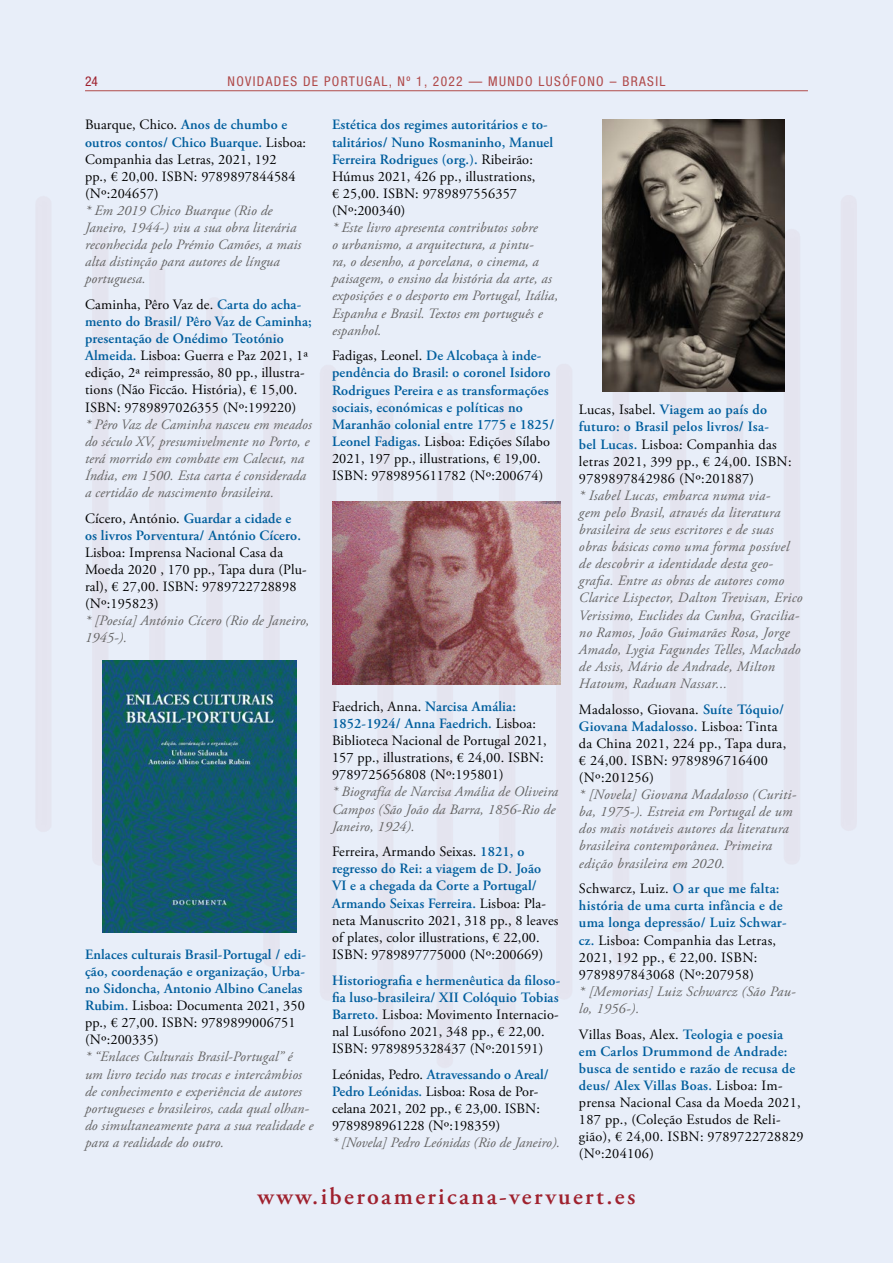
<style>
.page{position:relative;width:893px;height:1263px;background:#e8eef9}
.page>*{position:absolute;margin:0;border:0;box-sizing:border-box;transform-origin:0 0}
.t1{font:600 24px "Adobe Garamond Pro";letter-spacing:.1em;color:#9f212e}
.t2{font:14.25px/17.1px "Adobe Garamond Pro";letter-spacing:.01em;color:#000}
.t3{font:italic 14.25px/17.1px "Adobe Garamond Pro";letter-spacing:.01em;color:#646363}
.t4{font:600 14.25px/17.1px "Adobe Garamond Pro";letter-spacing:.01em;color:#005e9d}
.t5{font:condensed 13.5px "Helvetica Neue LT Std";letter-spacing:.1em;color:#b04a4a}
.t6{font:condensed 13.5px "Helvetica Neue LT Std";color:#9f212e}
.s1{font-weight:600;color:#005e9d}
.s2{font-weight:400;color:#000}
</style>
<div class="page">
<hr style="left:85px;top:90px;width:723px;height:1px;background:#b04a4a">
<img style="left:102px;top:660px;width:195px;height:272px">
<img style="left:603px;top:119px;width:181px;height:272px">
<img style="left:332px;top:502px;width:229px;height:183px">
<p class="t6" style="left:85px;top:74px;width:14px">24</p>
<p class="t5" style="left:228px;top:74px;width:439px">NOVIDADES DE PORTUGAL, Nº 1, 2022 — MUNDO LUSÓFONO – BRASIL</p>
<p class="t2" style="left:85px;top:117px;width:223px">Buarque, Chico. <span class="s1">Anos de chumbo e outros contos/ Chico Buarque.</span> Lisboa:<br>Companhia das Letras, 2021, 192<br>pp., € 20,00. ISBN: 9789897844584 (Nº:204657)</p>
<p class="t3" style="left:85px;top:202px;width:218px">* Em 2019 Chico Buarque (Rio de<br>Janeiro, 1944-) viu a sua obra literária reconhecida pelo Prémio Camões, a mais alta distinção para autores de língua portuguesa.</p>
<p class="t2" style="left:85px;top:296px;width:228px">Caminha, Pêro Vaz de. <span class="s1">Carta do acha&shy;mento do Brasil/ Pêro Vaz de Caminha; presentação de Onédimo Teotónio Almeida.</span> Lisboa: Guerra e Paz 2021, 1ª edição, 2ª reimpressão, 80 pp., illustra&shy;tions (Não Ficcão. História), € 15,00.<br>ISBN: 9789897026355 (Nº:199220)</p>
<p class="t3" style="left:85px;top:416px;width:228px">* Pêro Vaz de Caminha nasceu em meados do século XV, presumivelmente no Porto, e terá morrido em combate em Calecut, na Índia, em 1500. Esta carta é considerada a certidão de nascimento brasileira.</p>
<p class="t4" style="left:85px;top:510px;width:217px"><span class="s2">Cícero, António.</span> Guardar a cidade e os livros Porventura/ António Cícero.</p>
<p class="t2" style="left:85px;top:544px;width:223px">Lisboa: Imprensa Nacional Casa da<br>Moeda 2020 , 170 pp., Tapa dura (Plu&shy;ral), € 27,00. ISBN: 9789722728898 (Nº:195823)</p>
<p class="t3" style="left:85px;top:613px;width:226px">* [Poesía] António Cícero (Rio de Janeiro,<br>1945-).</p>
<p class="t4" style="left:332px;top:116px;width:223px">Estética dos regimes autoritários e to&shy;talitários/ Nuno Rosmaninho, Manuel<br>Ferreira Rodrigues (org.). <span class="s2">Ribeirão:<br>Húmus 2021, 426 pp., illustrations,<br>€ 25,00. ISBN: 9789897556357 (Nº:200340)</span></p>
<p class="t3" style="left:332px;top:219px;width:228px">* Este livro apresenta contributos sobre<br>o urbanismo, a arquitectura, a pintu-<br>ra, o desenho, a porcelana, o cinema, a paisagem, o ensino da história da arte, as exposições e o desporto em Portugal, Itália, Espanha e Brasil. Textos em português e espanhol.</p>
<p class="t4" style="left:332px;top:347px;width:224px"><span class="s2">Fadigas, Leonel.</span> De Alcobaça à inde&shy;pendência do Brasil: o coronel Isidoro Rodrigues Pereira e as transformações sociais, económicas e políticas no Maranhão colonial entre 1775 e 1825/ Leonel Fadigas. <span class="s2">Lisboa: Edições Sílabo 2021, 197 pp., illustrations, € 19,00.<br>ISBN: 9789895611782 (Nº:200674)</span></p>
<p class="t2" style="left:579px;top:402px;width:214px">Lucas, Isabel. <span class="s1">Viagem ao país do futuro: o Brasil pelos livros/ Isa-<br>bel Lucas.</span> Lisboa: Companhia das letras 2021, 399 pp., € 24,00. ISBN:<br>9789897842986 (Nº:201887)</p>
<p class="t3" style="left:579px;top:487px;width:225px">* Isabel Lucas, embarca numa via-<br>gem pelo Brasil, através da literatura brasileira de seus escritores e de suas obras básicas como uma forma possível de descobrir a identidade desta geo&shy;grafia. Entre as obras de autores como Clarice Lispector, Dalton Trevisan, Erico Verissimo, Euclides da Cunha, Gracilia&shy;no Ramos, João Guimarães Rosa, Jorge Amado, Lygia Fagundes Telles, Machado de Assis, Mário de Andrade, Milton Hatoum, Raduan Nassar...</p>
<p class="t2" style="left:579px;top:701px;width:209px">Madalosso, Giovana. <span class="s1">Suíte Tóquio/<br>Giovana Madalosso.</span> Lisboa: Tinta da China 2021, 224 pp., Tapa dura, € 24,00. ISBN: 9789896716400 (Nº:201256)</p>
<p class="t3" style="left:579px;top:786px;width:219px">* [Novela] Giovana Madalosso (Curiti&shy;ba, 1975-). Estreia em Portugal de um dos mais notáveis autores da literatura brasileira contemporânea. Primeira edição brasileira em 2020.</p>
<p class="t2" style="left:579px;top:881px;width:209px">Schwarcz, Luiz. <span class="s1">O ar que me falta: história de uma curta infância e de uma longa depressão/ Luiz Schwar&shy;cz.</span> Lisboa: Companhia das Letras,<br>2021, 192 pp., € 22,00. ISBN:<br>9789897843068 (Nº:207958)</p>
<p class="t3" style="left:579px;top:983px;width:218px">* [Memorias] Luiz Schwarcz (São Pau&shy;lo, 1956-).</p>
<p class="t2" style="left:579px;top:1026px;width:226px">Villas Boas, Alex. <span class="s1">Teologia e poesia em Carlos Drummond de Andrade: busca de sentido e razão de recusa de deus/ Alex Villas Boas.</span> Lisboa: Im&shy;prensa Nacional Casa da Moeda 2021,<br>187 pp., (Coleção Estudos de Reli&shy;gião), € 24,00. ISBN: 9789722728829 (Nº:204106)</p>
<h1 class="t1" style="left:258px;top:1182px;width:379px">www.iberoamericana-vervuert.es</h1>
<p class="t2" style="left:332px;top:698px;width:216px">Faedrich, Anna. <span class="s1">Narcisa Amália:<br>1852-1924/ Anna Faedrich.</span> Lisboa:<br>Biblioteca Nacional de Portugal 2021, 157 pp., illustrations, € 24,00. ISBN:<br>9789725656808 (Nº:195801)</p>
<p class="t3" style="left:332px;top:784px;width:228px">* Biografía de Narcisa Amália de Oliveira<br>Campos (São João da Barra, 1856-Rio de<br>Janeiro, 1924).</p>
<p class="t2" style="left:332px;top:844px;width:228px">Ferreira, Armando Seixas. <span class="s1">1821, o regresso do Rei: a viagem de D. João VI e a chegada da Corte a Portugal/ Armando Seixas Ferreira.</span> Lisboa: Pla&shy;neta Manuscrito 2021, 318 pp., 8 leaves of plates, color illustrations, € 22,00.<br>ISBN: 9789897775000 (Nº:200669)</p>
<p class="t2" style="left:332px;top:972px;width:230px"><span class="s1">Historiografia e hermenêutica da filoso&shy;fia luso-brasileira/ XII Colóquio Tobias Barreto.</span> Lisboa: Movimento Internacio&shy;nal Lusófono 2021, 348 pp., € 22,00.<br>ISBN: 9789895328437 (Nº:201591)</p>
<p class="t2" style="left:332px;top:1066px;width:218px">Leónidas, Pedro. <span class="s1">Atravessando o Areal/ Pedro Leónidas.</span> Lisboa: Rosa de Por&shy;celana 2021, 202 pp., € 23,00. ISBN:<br>9789898961228 (Nº:198359)</p>
<p class="t3" style="left:332px;top:1134px;width:230px">* [Novela] Pedro Leónidas (Rio de Janeiro).</p>
<p class="t4" style="left:85px;top:946px;width:223px">Enlaces culturais Brasil-Portugal / edi&shy;ção, coordenação e organização, Urba&shy;no Sidoncha, Antonio Albino Canelas Rubim. <span class="s2">Lisboa: Documenta 2021, 350 pp., € 27,00. ISBN: 9789899006751 (Nº:200335)</span></p>
<p class="t3" style="left:85px;top:1049px;width:230px">* “Enlaces Culturais Brasil-Portugal” é um livro tecido nas trocas e intercâmbios de conhecimento e experiência de autores portugueses e brasileiros, cada qual olhan&shy;do simultaneamente para a sua realidade e para a realidade do outro.</p>
</div>
